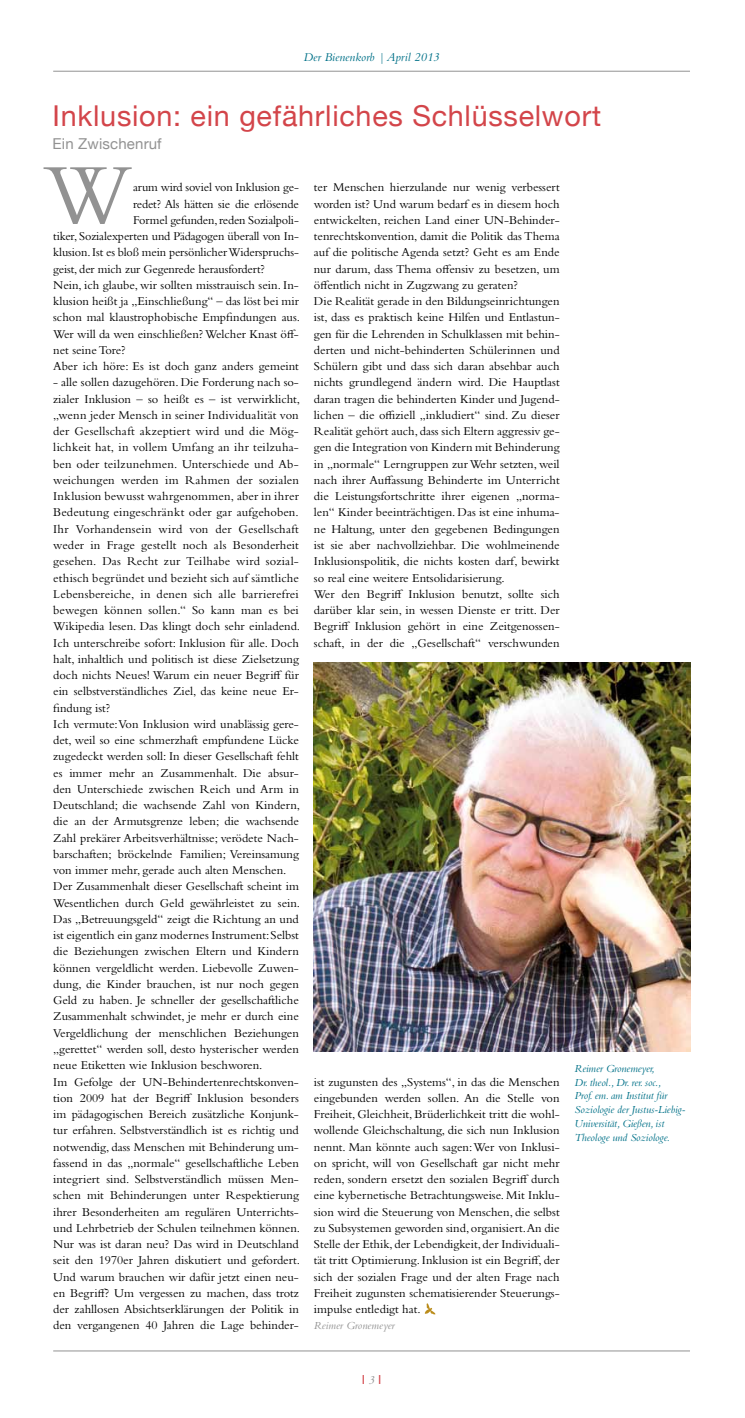
<style>
.page{position:relative;width:745px;height:1418px;background:#fff}
.page>*{position:absolute;margin:0;border:0;box-sizing:border-box;transform-origin:0 0}
.t1{font:88.75px "Bembo Std";color:#929292}
.t2{font:28.75px "Helvetica Neue";letter-spacing:.025em;color:#d3454a}
.t3{font:15px "Helvetica Neue";letter-spacing:.01em;color:#929292}
.t4{font:12.5px/16.2px "Bembo Std";color:#000}
.t5{font:italic 12.5px "Bembo Std";color:#007188}
.t6{font:12.5px "Helvetica Neue";color:#d3454a}
.t7{font:italic 11.25px/13.8px "Bembo Std";letter-spacing:-.01em;color:#007188}
.t8{font:italic 11.25px "Bembo Std";color:#929292}
.s1{font-family:"Bembo Std";font-style:italic;color:#929292}
</style>
<div class="page">
<hr style="left:53px;top:71px;width:636px;height:1px;background:#929292">
<hr style="left:53px;top:1350px;width:636px;height:1px;background:#929292">
<svg style="left:424px;top:1303px;width:12px;height:12px"></svg>
<img style="left:314px;top:663px;width:375px;height:388px">
<p class="t5" style="left:303px;top:49px;width:137px">Der Bienenkorb | April 2013</p>
<h2 class="t2" style="left:53px;top:99px;width:549px">Inklusion: ein gefährliches Schlüsselwort</h2>
<p class="t3" style="left:53px;top:134px;width:111px">Ein Zwischenruf</p>
<p class="t4" style="left:133px;top:179px;width:167px">arum wird soviel von Inklusion ge-</p>
<p class="t4" style="left:133px;top:195px;width:167px">redet? Als hätten sie die erlösende</p>
<p class="t4" style="left:133px;top:211px;width:167px">Formel gefunden, reden Sozialpoli-</p>
<p class="t4" style="left:53px;top:228px;width:247px">tiker, Sozialexperten und Pädagogen überall von In-</p>
<p class="t4" style="left:53px;top:244px;width:247px">klusion. Ist es bloß mein persönlicher Widerspruchs-</p>
<p class="t4" style="left:53px;top:260px;width:213px">geist, der mich zur Gegenrede herausfordert?</p>
<p class="t4" style="left:53px;top:276px;width:247px">Nein, ich glaube, wir sollten misstrauisch sein. In-</p>
<p class="t4" style="left:53px;top:293px;width:247px">klusion heißt ja „Einschließung“ – das löst bei mir</p>
<p class="t4" style="left:53px;top:309px;width:248px">schon mal klaustrophobische Empfindungen aus.</p>
<p class="t4" style="left:53px;top:325px;width:247px">Wer will da wen einschließen? Welcher Knast öff-</p>
<p class="t4" style="left:53px;top:341px;width:74px">net seine Tore?</p>
<p class="t4" style="left:53px;top:358px;width:247px">Aber ich höre: Es ist doch ganz anders gemeint</p>
<p class="t4" style="left:53px;top:374px;width:248px">- alle sollen dazugehören. Die Forderung nach so&shy;zialer Inklusion – so heißt es – ist verwirklicht, „wenn jeder Mensch in seiner Individualität von der Gesellschaft akzeptiert wird und die Mög&shy;lichkeit hat, in vollem Umfang an ihr teilzuha&shy;ben oder teilzunehmen. Unterschiede und Ab&shy;weichungen werden im Rahmen der sozialen Inklusion bewusst wahrgenommen, aber in ihrer Bedeutung eingeschränkt oder gar aufgehoben.<br>Ihr Vorhandensein wird von der Gesellschaft weder in Frage gestellt noch als Besonderheit gesehen. Das Recht zur Teilhabe wird sozial&shy;ethisch begründet und bezieht sich auf sämtliche Lebensbereiche, in denen sich alle barrierefrei bewegen können sollen.“ So kann man es bei Wikipedia lesen. Das klingt doch sehr einladend.<br>Ich unterschreibe sofort: Inklusion für alle. Doch halt, inhaltlich und politisch ist diese Zielsetzung doch nichts Neues! Warum ein neuer Begriff für ein selbstverständliches Ziel, das keine neue Er&shy;findung ist?<br>Ich vermute:Von Inklusion wird unablässig gere&shy;det, weil so eine schmerzhaft empfundene Lücke zugedeckt werden soll: In dieser Gesellschaft fehlt es immer mehr an Zusammenhalt. Die absur&shy;den Unterschiede zwischen Reich und Arm in Deutschland; die wachsende Zahl von Kindern, die an der Armutsgrenze leben; die wachsende Zahl prekärer Arbeitsverhältnisse; verödete Nach&shy;barschaften; bröckelnde Familien; Vereinsamung von immer mehr, gerade auch alten Menschen.<br>Der Zusammenhalt dieser Gesellschaft scheint im Wesentlichen durch Geld gewährleistet zu sein.<br>Das „Betreuungsgeld“ zeigt die Richtung an und ist eigentlich ein ganz modernes Instrument: Selbst die Beziehungen zwischen Eltern und Kindern können vergeldlicht werden. Liebevolle Zuwen&shy;dung, die Kinder brauchen, ist nur noch gegen Geld zu haben. Je schneller der gesellschaftliche Zusammenhalt schwindet, je mehr er durch eine Vergeldlichung der menschlichen Beziehungen „gerettet“ werden soll, desto hysterischer werden neue Etiketten wie Inklusion beschworen.<br>Im Gefolge der UN-Behindertenrechtskonven&shy;tion 2009 hat der Begriff Inklusion besonders im pädagogischen Bereich zusätzliche Konjunk&shy;tur erfahren. Selbstverständlich ist es richtig und notwendig, dass Menschen mit Behinderung um&shy;fassend in das „normale“ gesellschaftliche Leben integriert sind. Selbstverständlich müssen Men&shy;schen mit Behinderungen unter Respektierung ihrer Besonderheiten am regulären Unterrichts&shy;und Lehrbetrieb der Schulen teilnehmen können.<br>Nur was ist daran neu? Das wird in Deutschland seit den 1970er Jahren diskutiert und gefordert.<br>Und warum brauchen wir dafür jetzt einen neu&shy;en Begriff? Um vergessen zu machen, dass trotz der zahllosen Absichtserklärungen der Politik in den vergangenen 40 Jahren die Lage behinder-</p>
<h1 class="t1" style="left:43px;top:143px;width:90px">W</h1>
<p class="t4" style="left:314px;top:179px;width:247px">ter Menschen hierzulande nur wenig verbessert worden ist? Und warum bedarf es in diesem hoch entwickelten, reichen Land einer UN-Behinder&shy;tenrechtskonvention, damit die Politik das Thema auf die politische Agenda setzt? Geht es am Ende nur darum, dass Thema offensiv zu besetzen, um öffentlich nicht in Zugzwang zu geraten?<br>Die Realität gerade in den Bildungseinrichtungen ist, dass es praktisch keine Hilfen und Entlastun&shy;gen für die Lehrenden in Schulklassen mit behin&shy;derten und nicht-behinderten Schülerinnen und Schülern gibt und dass sich daran absehbar auch nichts grundlegend ändern wird. Die Hauptlast daran tragen die behinderten Kinder und Jugend&shy;lichen – die offiziell „inkludiert“ sind. Zu dieser Realität gehört auch, dass sich Eltern aggressiv ge&shy;gen die Integration von Kindern mit Behinderung in „normale“ Lerngruppen zur Wehr setzten, weil nach ihrer Auffassung Behinderte im Unterricht die Leistungsfortschritte ihrer eigenen „norma&shy;len“ Kinder beeinträchtigen. Das ist eine inhuma&shy;ne Haltung, unter den gegebenen Bedingungen ist sie aber nachvollziehbar. Die wohlmeinende Inklusionspolitik, die nichts kosten darf, bewirkt so real eine weitere Entsolidarisierung.<br>Wer den Begriff Inklusion benutzt, sollte sich darüber klar sein, in wessen Dienste er tritt. Der Begriff Inklusion gehört in eine Zeitgenossen&shy;schaft, in der die „Gesellschaft“ verschwunden</p>
<p class="t7" style="left:574px;top:1061px;width:112px">Reimer Gronemeyer,<br>Dr. theol., Dr. rer. soc.,<br>Prof. em. am Institut für<br>Soziologie der Justus-Liebig-<br>Universität, Gießen, ist<br>Theologe und Soziologe.</p>
<p class="t4" style="left:314px;top:1073px;width:247px;text-align:justify">ist zugunsten des „Systems“, in das die Menschen eingebunden werden sollen. An die Stelle von Freiheit, Gleichheit, Brüderlichkeit tritt die wohl&shy;wollende Gleichschaltung, die sich nun Inklusion nennt. Man könnte auch sagen: Wer von Inklusi&shy;on spricht, will von Gesellschaft gar nicht mehr reden, sondern ersetzt den sozialen Begriff durch eine kybernetische Betrachtungsweise. Mit Inklu&shy;sion wird die Steuerung von Menschen, die selbst zu Subsystemen geworden sind, organisiert.An die Stelle der Ethik, der Lebendigkeit, der Individuali&shy;tät tritt Optimierung. Inklusion ist ein Begriff, der sich der sozialen Frage und der alten Frage nach Freiheit zugunsten schematisierender Steuerungs&shy;impulse entledigt hat.</p>
<p class="t8" style="left:314px;top:1319px;width:82px">Reimer Gronemeyer</p>
<p class="t6" style="left:361px;top:1371px;width:21px">I <span class="s1">3</span> I</p>
</div>
